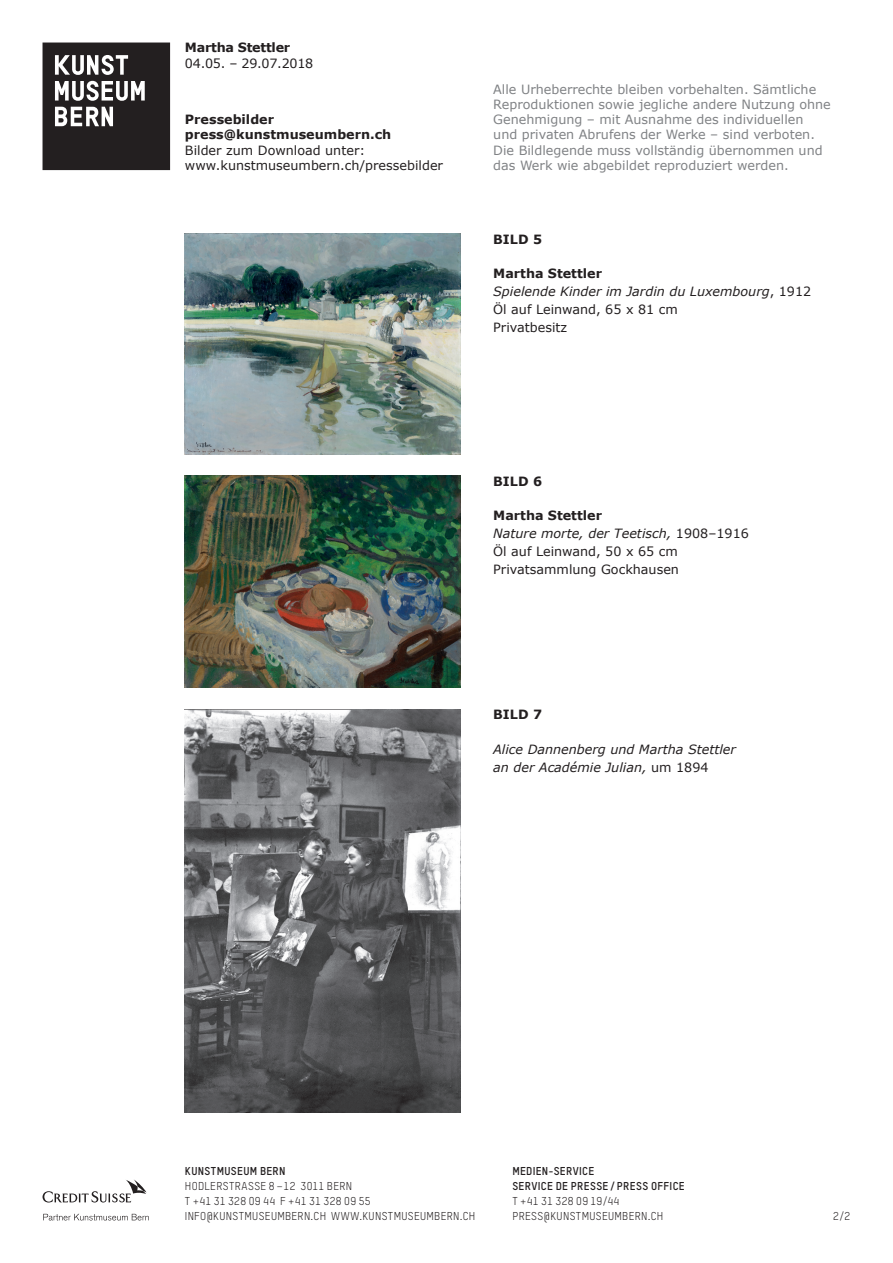
<style>
.page{position:relative;width:893px;height:1263px;background:#fff}
.page>*{position:absolute;margin:0;border:0;box-sizing:border-box;transform-origin:0 0}
.t1{font:12.75px/15.3px "Verdana";color:#808285}
.t2{font:12.75px/18px "Verdana";color:#231f20}
.t3{font:italic 12.75px/18px "Verdana";color:#231f20}
.t4{font:700 12.75px/15.3px "Verdana";color:#231f20}
.t5{font:12.75px "Verdana";letter-spacing:-.02em;color:#231f20}
.t6{font:700 12.75px "Verdana";letter-spacing:-.02em;color:#231f20}
.t7{font:11.25px/15px "TSTARPRO";letter-spacing:.03em;color:#231f20}
.t8{font:700 11.25px/15px "TSTARPRO";letter-spacing:.03em;color:#231f20}
.s1{font-weight:700}
.s2{font-style:italic}
.s3{font-style:normal}
</style>
<div class="page">
<svg style="left:43px;top:43px;width:127px;height:127px"></svg>
<svg style="left:43px;top:1179px;width:103px;height:23px"></svg>
<svg style="left:43px;top:1214px;width:106px;height:6px"></svg>
<img style="left:185px;top:234px;width:276px;height:220px">
<img style="left:185px;top:476px;width:276px;height:212px">
<img style="left:185px;top:709px;width:276px;height:403px">
<p class="t6" style="left:185px;top:39px;width:107px">Martha Stettler</p>
<p class="t5" style="left:185px;top:54px;width:130px">04.05. – 29.07.2018</p>
<p class="t4" style="left:185px;top:112px;width:208px">Pressebilder press@kunstmuseumbern.ch</p>
<p class="t2" style="left:185px;top:142px;width:260px;line-height:15.3px">Bilder zum Download unter: www.kunstmuseumbern.ch/pressebilder</p>
<p class="t1" style="left:493px;top:81px;width:339px">Alle Urheberrechte bleiben vorbehalten. Sämtliche Reproduktionen sowie jegliche andere Nutzung ohne Genehmigung – mit Ausnahme des individuellen<br>und privaten Abrufens der Werke – sind verboten.<br>Die Bildlegende muss vollständig übernommen und das Werk wie abgebildet reproduziert werden.</p>
<p class="t4" style="left:493px;top:231px;width:50px">BILD 5</p>
<p class="t2" style="left:493px;top:264px;width:319px"><span class="s1">Martha Stettler<br></span><span class="s2">Spielende Kinder im Jardin du Luxembourg</span>, 1912<br>Öl auf Leinwand, 65 x 81 cm<br>Privatbesitz</p>
<p class="t4" style="left:493px;top:473px;width:50px">BILD 6</p>
<p class="t2" style="left:493px;top:506px;width:257px"><span class="s1">Martha Stettler<br></span><span class="s2">Nature morte, der Teetisch,</span> 1908–1916<br>Öl auf Leinwand, 50 x 65 cm<br>Privatsammlung Gockhausen</p>
<p class="t4" style="left:493px;top:706px;width:50px">BILD 7</p>
<p class="t3" style="left:493px;top:740px;width:244px">Alice Dannenberg und Martha Stettler an der Académie Julian, <span class="s3">um 1894</span></p>
<p class="t8" style="left:185px;top:1164px;width:102px">KUNSTMUSEUM BERN</p>
<p class="t7" style="left:185px;top:1179px;width:292px">HODLERSTRASSE 8 –12 3011 BERN<br>T +41 31 328 09 44 F +41 31 328 09 55<br>INFO@KUNSTMUSEUMBERN.CH WWW.KUNSTMUSEUMBERN.CH</p>
<p class="t8" style="left:512px;top:1164px;width:174px">MEDIEN-SERVICE<br>SERVICE DE PRESSE/PRESS OFFICE</p>
<p class="t7" style="left:512px;top:1194px;width:153px">T +41 31 328 09 19/44<br>PRESS@KUNSTMUSEUMBERN.CH</p>
<p class="t7" style="left:833px;top:1209px;width:19px">2/2</p>
</div>
